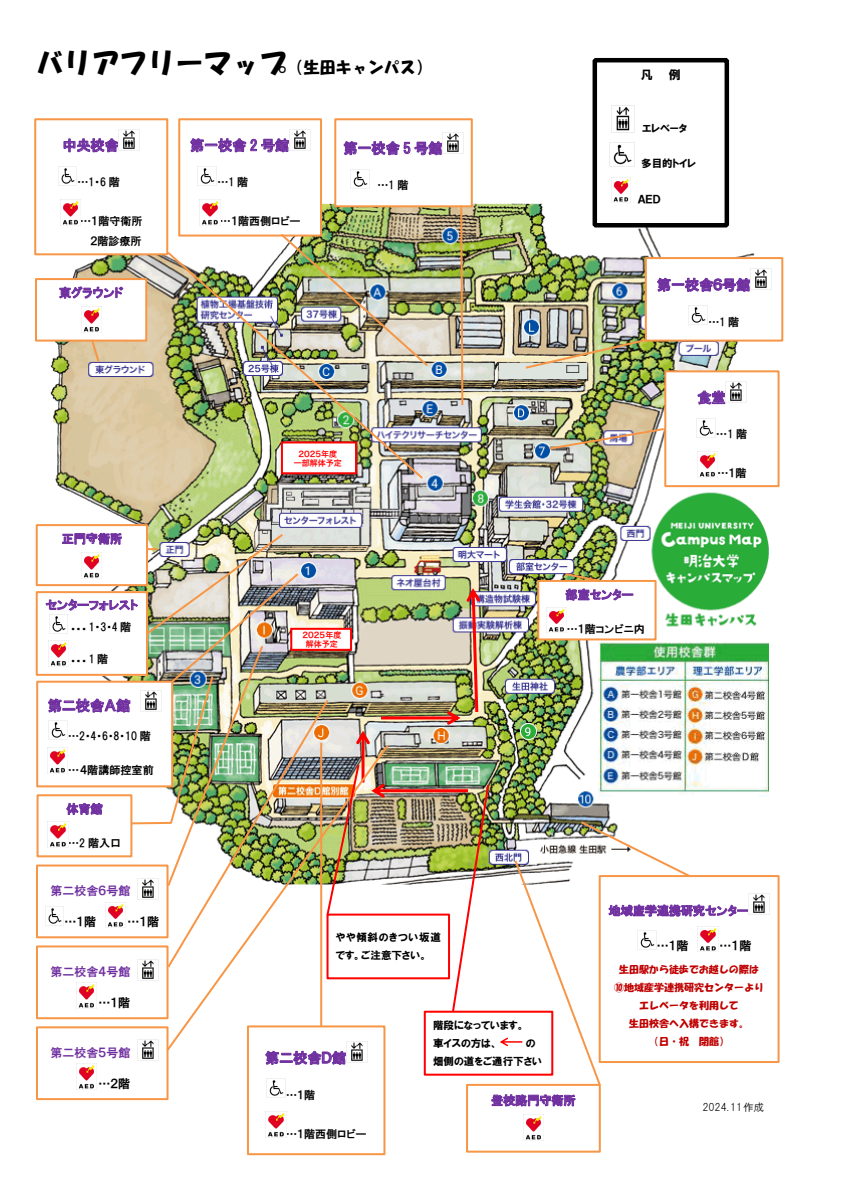
<style>
.page{position:relative;width:842px;height:1191px;background:#fff}
.page>*{position:absolute;margin:0;border:0;box-sizing:border-box;transform-origin:0 0}
.t1{font:28px "HGS Soei Kakupoptai";color:#000}
.t2{font:14px "HGP Gothic E";color:#7030a0}
.t3{font:12px "HGP Gothic E";color:#7030a0}
.t4{font:12px "HGP Gothic E";letter-spacing:-.005em;color:#000}
.t5{font:12px "HGP Soei Kakugothic UB";color:#000}
.t6{font:11px/19.7px "HGP Gothic E";letter-spacing:-.005em;color:#000;text-align:right}
.t7{font:10.6px/18px "HGP Soei Kakugothic UB";color:#000}
.t8{font:10.6px/18px "HGP Soei Kakugothic UB";letter-spacing:.055em;color:#000}
.t9{font:10.6px "HGS Gothic M";color:#000}
.t10{font:10px/18px "HGS Soei Kakupoptai";color:#c00000;text-align:center}
.t11{font:8px/8.5px "Hira Kaku Std W6";color:#f00;text-align:center}
.s1{font-size:16px}
</style>
<div class="page">
<img style="left:36px;top:201px;width:732px;height:696px">
<div style="left:645px;top:257px;width:138px;height:85px;background:#fff;border:2px solid #f79646"></div>
<img style="left:524px;top:338px;width:124px;height:32px">
<svg style="left:657px;top:278px;width:93px;height:14px"></svg>
<img style="left:750px;top:269px;width:21px;height:21px">
<img style="left:689px;top:306px;width:19px;height:19px">
<div style="left:664px;top:370px;width:116px;height:117px;background:#fff;border:2px solid #f79646"></div>
<img style="left:548px;top:427px;width:118px;height:24px">
<svg style="left:697px;top:390px;width:28px;height:14px"></svg>
<img style="left:725px;top:381px;width:21px;height:21px">
<img style="left:699px;top:419px;width:17px;height:18px">
<img style="left:697px;top:451px;width:20px;height:26px">
<div style="left:599px;top:875px;width:181px;height:188px;background:#fff;border:2px solid #f79646"></div>
<img style="left:749px;top:893px;width:21px;height:21px">
<div style="left:424px;top:1010px;width:129px;height:65px;background:#fff;border:2px solid #f00"></div>
<div style="left:35px;top:278px;width:112px;height:64px;background:#fff;border:2px solid #f79646"></div>
<svg style="left:90px;top:339px;width:11px;height:25px"></svg>
<svg style="left:59px;top:286px;width:64px;height:13px"></svg>
<img style="left:81px;top:307px;width:19px;height:25px">
<div style="left:334px;top:118px;width:139px;height:89px;background:#fff;border:2px solid #f79646"></div>
<svg style="left:459px;top:204px;width:5px;height:203px"></svg>
<svg style="left:343px;top:141px;width:99px;height:15px"></svg>
<img style="left:443px;top:132px;width:21px;height:21px">
<img style="left:351px;top:169px;width:19px;height:19px">
<div style="left:36px;top:524px;width:112px;height:62px;background:#fff;border:2px solid #f79646"></div>
<div style="left:37px;top:794px;width:95px;height:63px;background:#fff;border:2px solid #f79646"></div>
<div style="left:537px;top:580px;width:119px;height:60px;background:#fff;border:2px solid #f79646"></div>
<svg style="left:563px;top:572px;width:70px;height:28px"></svg>
<img style="left:546px;top:607px;width:21px;height:26px">
<div style="left:36px;top:864px;width:132px;height:74px;border:2px solid #f79646"></div>
<img style="left:138px;top:888px;width:21px;height:11px">
<div style="left:178px;top:118px;width:144px;height:118px;background:#fff;border:2px solid #f79646"></div>
<img style="left:279px;top:232px;width:151px;height:136px">
<svg style="left:190px;top:138px;width:99px;height:15px"></svg>
<img style="left:289px;top:129px;width:21px;height:21px">
<img style="left:200px;top:167px;width:17px;height:18px">
<img style="left:200px;top:199px;width:20px;height:26px">
<div style="left:247px;top:1025px;width:138px;height:130px;background:#fff;border:2px solid #f79646"></div>
<svg style="left:265px;top:1053px;width:81px;height:12px"></svg>
<img style="left:346px;top:1053px;width:17px;height:9px">
<img style="left:269px;top:1080px;width:15px;height:16px">
<img style="left:268px;top:1112px;width:17px;height:25px">
<div style="left:34px;top:118px;width:134px;height:137px;background:#fff;border:2px solid #f79646"></div>
<img style="left:165px;top:250px;width:260px;height:231px">
<svg style="left:64px;top:138px;width:55px;height:14px"></svg>
<img style="left:119px;top:129px;width:21px;height:21px">
<img style="left:58px;top:167px;width:19px;height:18px">
<img style="left:60px;top:199px;width:20px;height:26px">
<div style="left:466px;top:1084px;width:135px;height:68px;background:#fff;border:2px solid #f79646"></div>
<svg style="left:500px;top:819px;width:248px;height:268px"></svg>
<svg style="left:491px;top:1094px;width:84px;height:12px"></svg>
<img style="left:523px;top:1114px;width:20px;height:26px">
<div style="left:592px;top:58px;width:137px;height:169px;background:#fff;border:4px solid #000"></div>
<img style="left:611px;top:105px;width:23px;height:27px">
<img style="left:609px;top:143px;width:23px;height:23px">
<img style="left:611px;top:178px;width:20px;height:25px">
<svg style="left:165px;top:888px;width:221px;height:165px"></svg>
<img style="left:166px;top:697px;width:159px;height:272px">
<img style="left:45px;top:906px;width:19px;height:19px">
<img style="left:106px;top:902px;width:20px;height:26px">
<div style="left:36px;top:945px;width:132px;height:74px;border:2px solid #f79646"></div>
<img style="left:138px;top:959px;width:21px;height:21px">
<img style="left:78px;top:983px;width:17px;height:25px">
<img style="left:637px;top:931px;width:19px;height:18px">
<img style="left:698px;top:926px;width:20px;height:26px">
<div style="left:36px;top:1026px;width:132px;height:74px;border:2px solid #f79646"></div>
<img style="left:138px;top:1040px;width:21px;height:21px">
<img style="left:78px;top:1064px;width:17px;height:25px">
<img style="left:325px;top:588px;width:165px;height:425px">
<div style="left:36px;top:591px;width:111px;height:84px;background:#fff"></div>
<div style="left:36px;top:591px;width:112px;height:85px;border:2px solid #f79646"></div>
<div style="left:37px;top:681px;width:135px;height:106px;background:#fff"></div>
<div style="left:36px;top:680px;width:137px;height:107px;border:2px solid #f79646"></div>
<img style="left:46px;top:532px;width:254px;height:356px">
<img style="left:140px;top:690px;width:21px;height:21px">
<img style="left:49px;top:721px;width:18px;height:19px">
<img style="left:47px;top:747px;width:21px;height:26px">
<div style="left:281px;top:441px;width:76px;height:33px;background:#fff;border:2px solid #f00"></div>
<div style="left:290px;top:628px;width:62px;height:23px;background:#fff;border:2px solid #f00"></div>
<h1 class="t1" style="left:36px;top:49px;width:397px">バリアフリーマップ<span class="s1">（生田キャンパス）</span></h1>
<p class="t2" style="left:63px;top:138px;width:58px">中央校舎</p>
<p class="t6" style="left:78px;top:172px;width:44px">…1・6 階</p>
<p class="t6" style="left:80px;top:211px;width:64px">…１階守衛所<br>２階診療所</p>
<p class="t3" style="left:59px;top:287px;width:66px">東グラウンド</p>
<p class="t2" style="left:190px;top:138px;width:100px">第一校舎 2 号館</p>
<p class="t6" style="left:217px;top:172px;width:32px">…1 階</p>
<p class="t6" style="left:220px;top:211px;width:82px">…１階西側ロビー</p>
<p class="t2" style="left:343px;top:141px;width:100px">第一校舎 5 号館</p>
<p class="t6" style="left:378px;top:175px;width:32px">…1 階</p>
<p class="t3" style="left:62px;top:533px;width:62px">正門守衛所</p>
<p class="t3" style="left:46px;top:599px;width:94px">センターフォレスト</p>
<p class="t6" style="left:70px;top:617px;width:62px">・・・ 1・3・4階</p>
<p class="t6" style="left:70px;top:651px;width:39px">・・・1階</p>
<p class="t2" style="left:48px;top:698px;width:84px">第二校舎Ａ館</p>
<p class="t6" style="left:68px;top:726px;width:84px">…2・4・6・8・10 階</p>
<p class="t6" style="left:68px;top:760px;width:87px">…４階講師控室前</p>
<p class="t3" style="left:66px;top:803px;width:38px">体育館</p>
<p class="t6" style="left:68px;top:833px;width:54px">…2 階入口</p>
<p class="t3" style="left:50px;top:885px;width:82px">第二校舎６号館</p>
<p class="t11" style="left:294px;top:450px;width:49px">2025年度一部解体予定</p>
<p class="t11" style="left:303px;top:631px;width:40px">2025年度解体予定</p>
<p class="t5" style="left:641px;top:69px;width:13px">凡</p>
<p class="t5" style="left:669px;top:69px;width:13px">例</p>
<p class="t7" style="left:642px;top:119px;width:47px">エレベータ</p>
<p class="t7" style="left:641px;top:154px;width:56px">多目的トイレ</p>
<p class="t7" style="left:638px;top:190px;width:25px">ＡＥＤ</p>
<p class="t2" style="left:657px;top:278px;width:95px">第一校舎６号館</p>
<p class="t6" style="left:708px;top:312px;width:32px">…1 階</p>
<p class="t3" style="left:566px;top:588px;width:69px">部室センター</p>
<p class="t6" style="left:567px;top:619px;width:80px">…１階コンビニ内</p>
<p class="t2" style="left:697px;top:390px;width:30px">食堂</p>
<p class="t6" style="left:716px;top:424px;width:32px">…1 階</p>
<p class="t6" style="left:717px;top:463px;width:31px">…１階</p>
<p class="t4" style="left:64px;top:916px;width:33px">…１階</p>
<p class="t4" style="left:127px;top:916px;width:33px">…１階</p>
<p class="t3" style="left:50px;top:966px;width:82px">第二校舎４号館</p>
<p class="t4" style="left:98px;top:996px;width:33px">…１階</p>
<p class="t3" style="left:50px;top:1046px;width:82px">第二校舎５号館</p>
<p class="t4" style="left:98px;top:1077px;width:33px">…２階</p>
<p class="t8" style="left:336px;top:928px;width:107px">やや傾斜のきつい坂道です。ご注意下さい。</p>
<p class="t2" style="left:265px;top:1051px;width:82px">第二校舎Ｄ館</p>
<p class="t6" style="left:286px;top:1085px;width:31px">…１階</p>
<p class="t6" style="left:286px;top:1124px;width:82px">…１階西側ロビー</p>
<p class="t7" style="left:433px;top:1016px;width:93px">階段になっています。車イスの方は、</p>
<p class="t7" style="left:433px;top:1034px;width:110px;text-indent:93px">の畑側の道をご通行下さい</p>
<p class="t3" style="left:491px;top:1094px;width:86px">登校路門守衛所</p>
<p class="t3" style="left:609px;top:904px;width:141px">地域産学連携研究センター</p>
<p class="t4" style="left:657px;top:940px;width:33px">…１階</p>
<p class="t4" style="left:720px;top:940px;width:33px">…１階</p>
<p class="t10" style="left:614px;top:960px;width:151px">生田駅から徒歩でお越しの際は⑩地域産学連携研究センターよりエレベータを利用して<br>生田校舎へ入構できます。<br>（日・祝 閉館）</p>
<p class="t9" style="left:702px;top:1102px;width:63px">2024.11作成</p>
</div>
